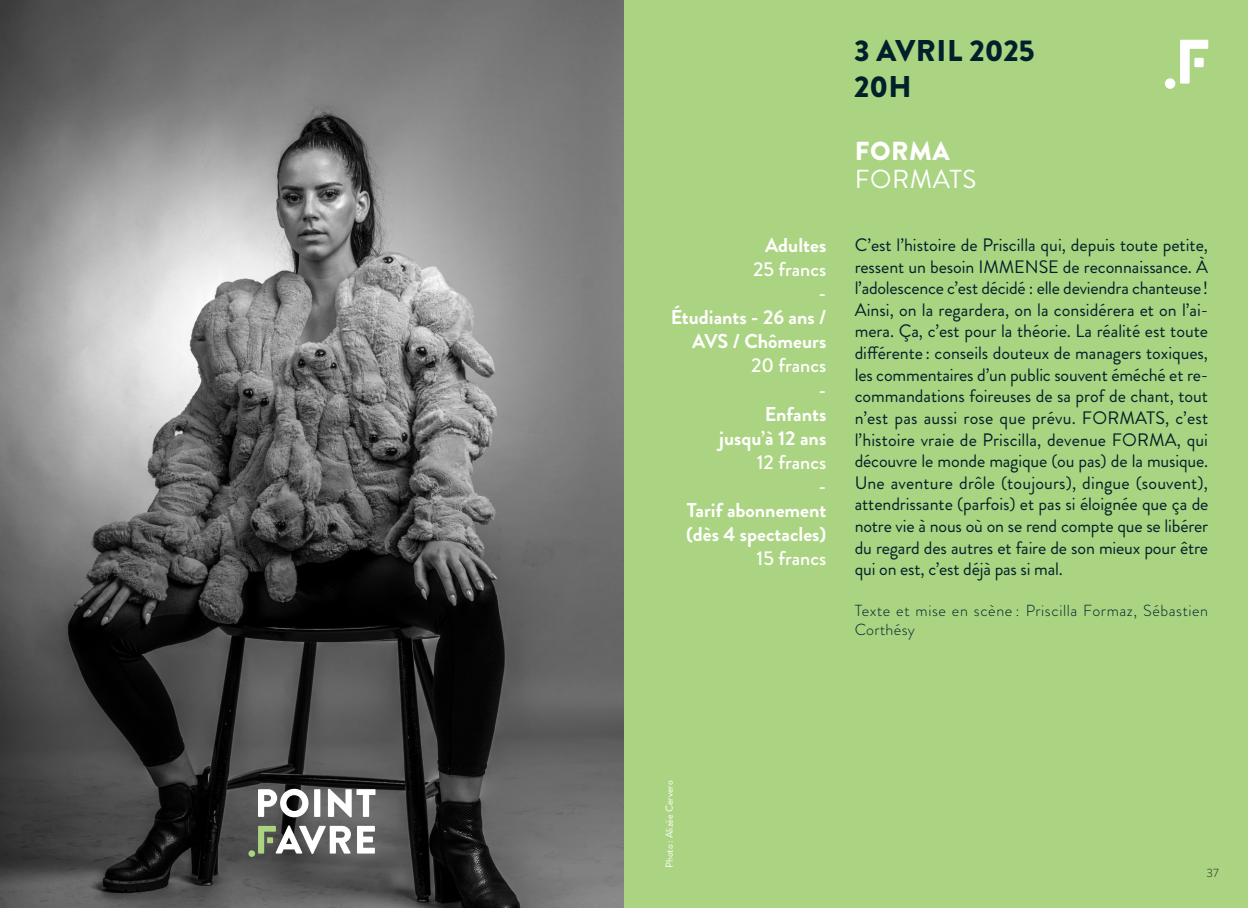
<style>
.page{position:relative;width:1248px;height:908px;background:#fff}
.page>*{position:absolute;margin:0;border:0;box-sizing:border-box;transform-origin:0 0}
.Date_et_horaire{font:900 30px "Brandon Grotesque";color:#00212b}
.Artiste{font:26px "Brandon Grotesque";letter-spacing:.02em;color:#fff}
.Artiste-2{font:900 26px "Brandon Grotesque";letter-spacing:.02em;color:#fff}
.Bloc_informations{font:700 20px/24px "Brandon Grotesque";color:#fff;text-align:right}
.Bloc_informations-2{font:500 20px/24px "Brandon Grotesque";color:#fff;text-align:right}
.Texte_courant{font:18px/21.6px "Brandon Grotesque";letter-spacing:-.01em;color:#00212b;text-align:justify}
.Texte_courant-2{font:300 16px/19.2px "Brandon Grotesque";letter-spacing:.035em;color:#00212b}
.t1{font:300 12px "Brandon Grotesque";color:#231f20}
.Artiste-3{font:10px "Brandon Grotesque";color:#fff}
.s1{font-weight:700}
.s2{font-weight:500}
</style>
<div class="page">
<img style="left:0;top:0;width:624px;height:907px">
<div style="left:624px;top:0;width:623px;height:907px;background:#abd482"></div>
<svg style="left:1180px;top:40px;width:28px;height:43px"></svg>
<div style="left:1194px;top:58px;width:9px;height:9px;background:#fff"></div>
<div style="left:1164px;top:78px;width:11px;height:11px;background:#fff;border-radius:50%"></div>
<svg style="left:258px;top:788px;width:50px;height:28px"></svg>
<div style="left:314px;top:788px;width:6px;height:28px;background:#fff"></div>
<svg style="left:328px;top:788px;width:47px;height:28px"></svg>
<svg style="left:357px;top:825px;width:18px;height:28px"></svg>
<svg style="left:258px;top:825px;width:93px;height:28px"></svg>
<svg style="left:248px;top:849px;width:7px;height:7px"></svg>
<p class="Bloc_informations-2" style="left:753px;top:234px;width:75px"><span class="s1">Adultes<br></span>25 francs</p>
<p class="Bloc_informations-2" style="left:818px;top:282px;width:9px">-</p>
<p class="Bloc_informations" style="left:670px;top:306px;width:157px">Étudiants - 26 ans /<br>AVS / Chômeurs<br><span class="s2">20 francs</span></p>
<p class="Bloc_informations-2" style="left:818px;top:378px;width:9px">-</p>
<p class="Bloc_informations" style="left:764px;top:402px;width:63px">Enfants</p>
<p class="Bloc_informations" style="left:719px;top:426px;width:108px">jusqu’à 12 ans</p>
<p class="Bloc_informations-2" style="left:756px;top:450px;width:71px">12 francs</p>
<p class="Bloc_informations-2" style="left:818px;top:474px;width:9px">-</p>
<p class="Bloc_informations" style="left:686px;top:498px;width:141px">Tarif abonnement (dès 4 spectacles)<br><span class="s2">15 francs</span></p>
<p class="Date_et_horaire" style="left:854px;top:29px;width:182px">3 AVRIL 2025</p>
<p class="Date_et_horaire" style="left:854px;top:65px;width:59px">20H</p>
<p class="Artiste-2" style="left:854px;top:133px;width:96px">FORMA</p>
<p class="Artiste" style="left:854px;top:161px;width:123px">FORMATS</p>
<p class="Texte_courant" style="left:854px;top:234px;width:355px">C’est l’histoire de Priscilla qui, depuis toute petite, ressent un besoin IMMENSE de reconnaissance. À l’adolescence c’est décidé : elle deviendra chanteuse!<br>Ainsi, on la regardera, on la considérera et on l’ai&shy;mera. Ça, c’est pour la théorie. La réalité est toute différente : conseils douteux de managers toxiques, les commentaires d’un public souvent éméché et re&shy;commandations foireuses de sa prof de chant, tout n’est pas aussi rose que prévu. FORMATS, c’est l’histoire vraie de Priscilla, devenue FORMA, qui découvre le monde magique (ou pas) de la musique.<br>Une aventure drôle (toujours), dingue (souvent), attendrissante (parfois) et pas si éloignée que ça de notre vie à nous où on se rend compte que se libérer du regard des autres et faire de son mieux pour être qui on est, c’est déjà pas si mal.</p>
<p class="Texte_courant-2" style="left:854px;top:600px;width:355px">Texte et mise en scène : Priscilla Formaz, Sébastien<br>Corthésy</p>
<p class="Artiste-3" style="left:662px;top:867px;width:89px;rotate:-90deg">Photo : Alizée Cervero</p>
<p class="t1" style="left:1206px;top:863px;width:14px">37</p>
</div>
